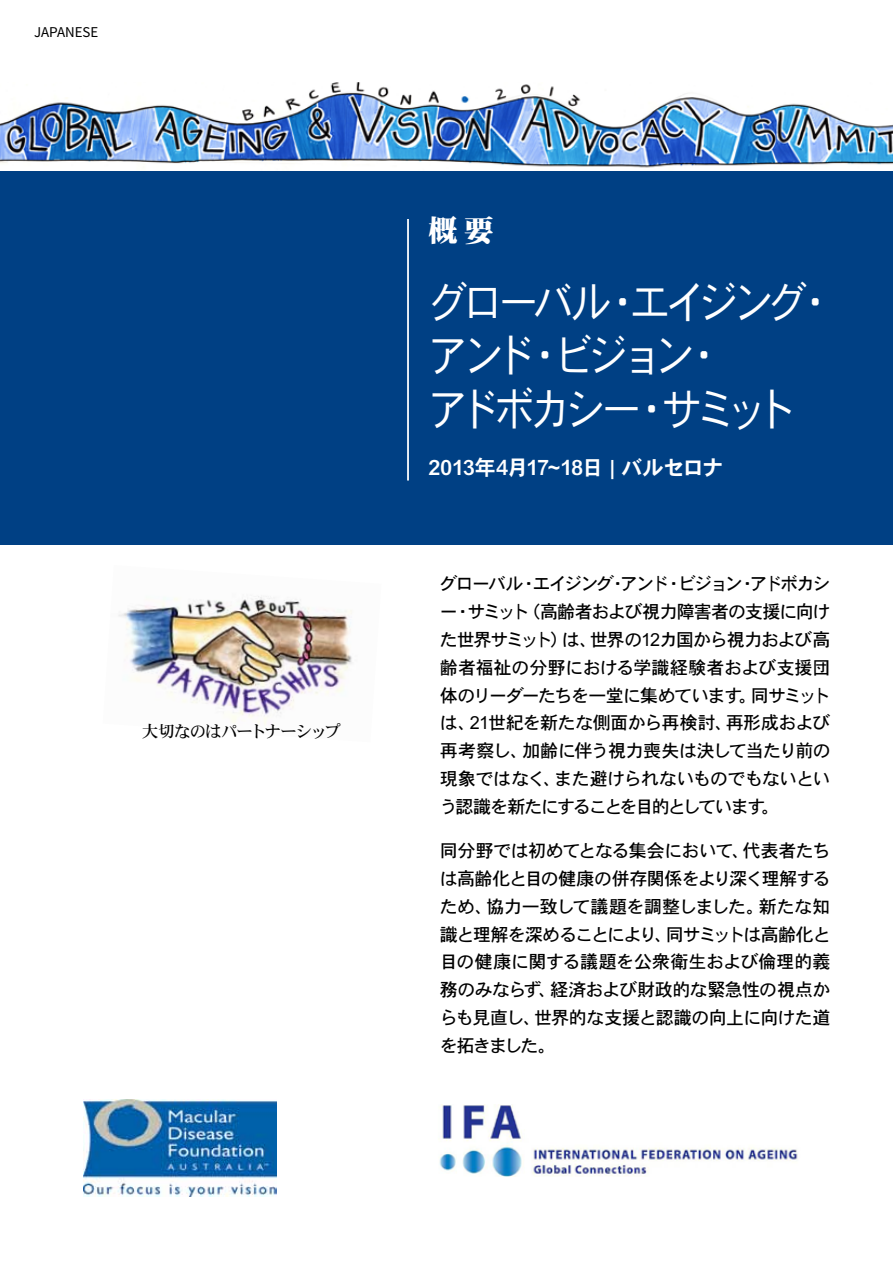
<style>
.page{position:relative;width:893px;height:1263px;background:#fff}
.page>*{position:absolute;margin:0;border:0;box-sizing:border-box;transform-origin:0 0}
.t1{font:45px/53.2px "DFHS Gothic W3";letter-spacing:-.15em;color:#fff;scale:.9 1}
.t2{font:30px "DF Mincho UB";color:#fff}
.t3{font:21px "DFHS Gothic W7";letter-spacing:-.04em;color:#fff}
.t4{font:18px/27.8px "DFHS Gothic W5";letter-spacing:-.05em;color:#000;text-align:justify}
.t5{font:16.5px "DFHS Mincho W5";letter-spacing:-.07em;color:#000}
.t6{font:15px "Source Sans Pro";color:#000}
</style>
<div class="page">
<img style="left:0;top:82px;width:893px;height:86px">
<div style="left:0;top:171px;width:893px;height:373px;background:#004084"></div>
<img style="left:439px;top:1104px;width:359px;height:72px">
<img style="left:84px;top:1100px;width:193px;height:96px">
<hr style="left:407px;top:219px;width:2px;height:261px;background:#fff">
<img style="left:118px;top:596px;width:234px;height:129px">
<p class="t6" style="left:34px;top:22px;width:66px">JAPANESE</p>
<p class="t5" style="left:142px;top:723px;width:200px">大切なのはパートナーシップ</p>
<h2 class="t2" style="left:428px;top:215px;width:67px">概要</h2>
<h1 class="t1" style="left:428px;top:277px;width:454px">グローバル・エイジング・アンド・ビジョン・<br>アドボカシー・サミット</h1>
<p class="t3" style="left:428px;top:457px;width:296px">2013年4月17~18日 | バルセロナ</p>
<p class="t4" style="left:440px;top:571px;width:392px">グローバル・エイジング・アンド・ビジョン・アドボカシー・サミット（高齢者および視力障害者の支援に向けた世界サミット）は、世界の12カ国から視力および高齢者福祉の分野における学識経験者および支援団体のリーダーたちを一堂に集めています。同サミットは、21世紀を新たな側面から再検討、再形成および再考察し、加齢に伴う視力喪失は決して当たり前の現象ではなく、また避けられないものでもないという認識を新たにすることを目的としています。</p>
<p class="t4" style="left:440px;top:837px;width:392px">同分野では初めてとなる集会において、代表者たちは高齢化と目の健康の併存関係をより深く理解するため、協力一致して議題を調整しました。新たな知識と理解を深めることにより、同サミットは高齢化と目の健康に関する議題を公衆衛生および倫理的義務のみならず、経済および財政的な緊急性の視点からも見直し、世界的な支援と認識の向上に向けた道を拓きました。</p>
</div>
